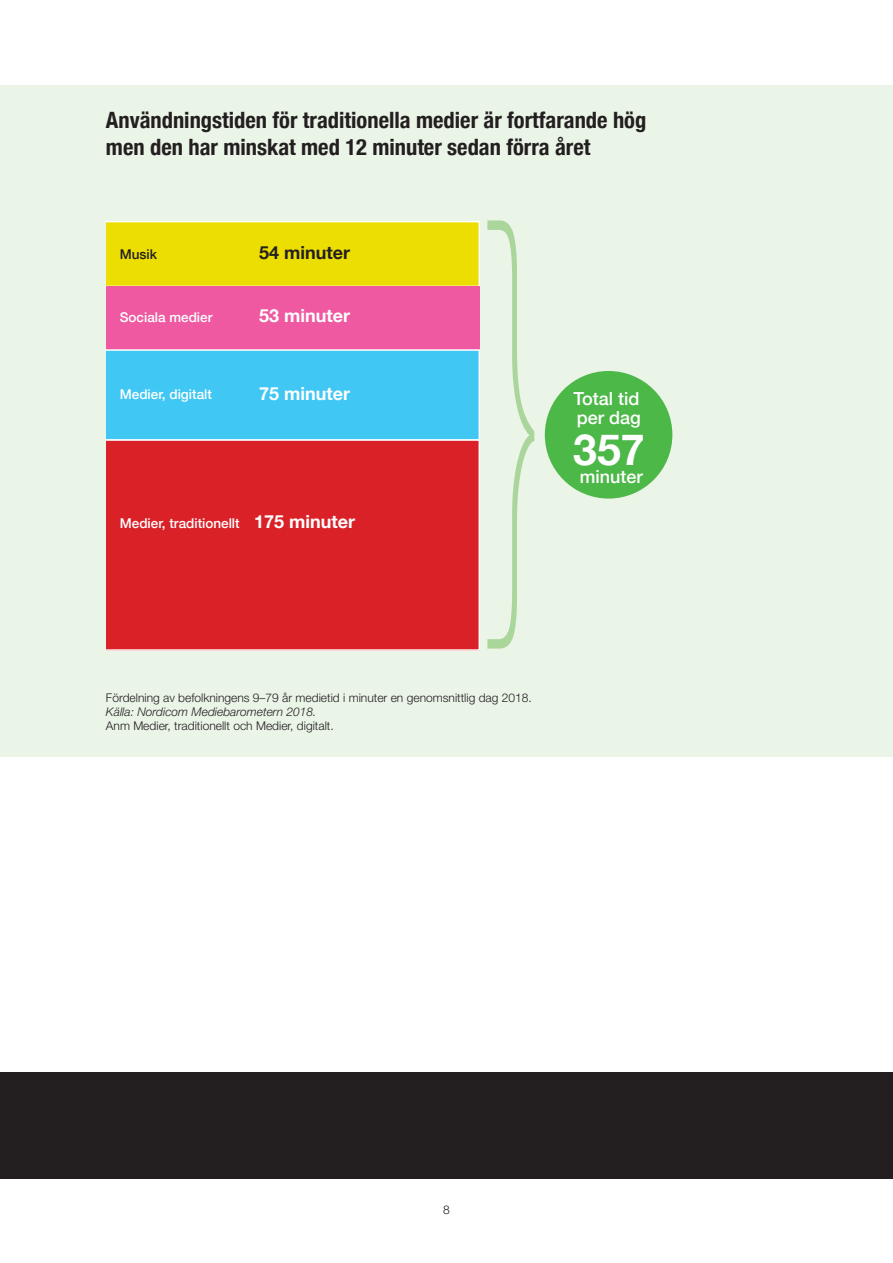
<style>
.page{position:relative;width:893px;height:1263px;background:#fff}
.page>*{position:absolute;margin:0;border:0;box-sizing:border-box;transform-origin:0 0}
.t1{font:700 42.9px "Helvetica Neue";color:#fff}
.Rubrik_1_1_1{font:700 condensed 22.5px/27px "Helvetica Neue";color:#231f20}
.t2{font:700 18px "Helvetica Neue";color:#fff}
.t3{font:500 18px/19.5px "Helvetica Neue";color:#fff}
.t4{font:700 18px "Helvetica Neue";color:#231f20}
.t5{font:500 13.5px "Helvetica Neue";color:#fff}
.t6{font:500 13.5px "Helvetica Neue";color:#231f20}
.Bildtext{font:300 12px "Helvetica Neue LT Std";color:#231f20}
.Källa{font:italic 300 12px "Helvetica Neue LT Std";color:#231f20}
</style>
<div class="page">
<div style="left:0;top:1073px;width:893px;height:106px;background:#231f20"></div>
<div style="left:0;top:85px;width:893px;height:672px;background:#eaf4e7"></div>
<div style="left:106px;top:221px;width:374px;height:66px;background:#edde01"></div>
<div style="left:106px;top:286px;width:373px;height:64px;background:#ef59a1"></div>
<div style="left:106px;top:349px;width:374px;height:90px;background:#40c7f4"></div>
<div style="left:106px;top:439px;width:374px;height:212px;background:#da2128"></div>
<div style="left:545px;top:371px;width:127px;height:128px;background:#4cb848;border-radius:50%"></div>
<svg style="left:487px;top:220px;width:47px;height:429px"></svg>
<p class="Rubrik_1_1_1" style="left:106px;top:105px;width:542px">Användningstiden för traditionella medier är fortfarande hög men den har minskat med 12 minuter sedan förra året</p>
<p class="t6" style="left:120px;top:243px;width:39px">Musik</p>
<p class="t4" style="left:259px;top:238px;width:92px">54 minuter</p>
<p class="t5" style="left:120px;top:307px;width:94px">Sociala medier</p>
<p class="t2" style="left:259px;top:302px;width:92px">53 minuter</p>
<p class="t5" style="left:120px;top:384px;width:94px">Medier, digitalt</p>
<p class="t2" style="left:259px;top:380px;width:92px">75 minuter</p>
<p class="t3" style="left:573px;top:387px;width:69px">Total tid per dag</p>
<p class="t1" style="left:573px;top:416px;width:73px">357</p>
<p class="t3" style="left:580px;top:465px;width:65px">minuter</p>
<p class="t5" style="left:120px;top:512px;width:121px">Medier, traditionellt</p>
<p class="t2" style="left:254px;top:507px;width:102px">175 minuter</p>
<p class="Bildtext" style="left:106px;top:690px;width:427px">Fördelning av befolkningens 9–79 år medietid i minuter en genomsnittlig dag 2018.</p>
<p class="Källa" style="left:106px;top:704px;width:212px">Källa: Nordicom Mediebarometern 2018.</p>
<p class="Bildtext" style="left:106px;top:719px;width:229px">Anm Medier, traditionellt och Medier, digitalt.</p>
<p class="Bildtext" style="left:443px;top:1202px;width:8px">8</p>
</div>
